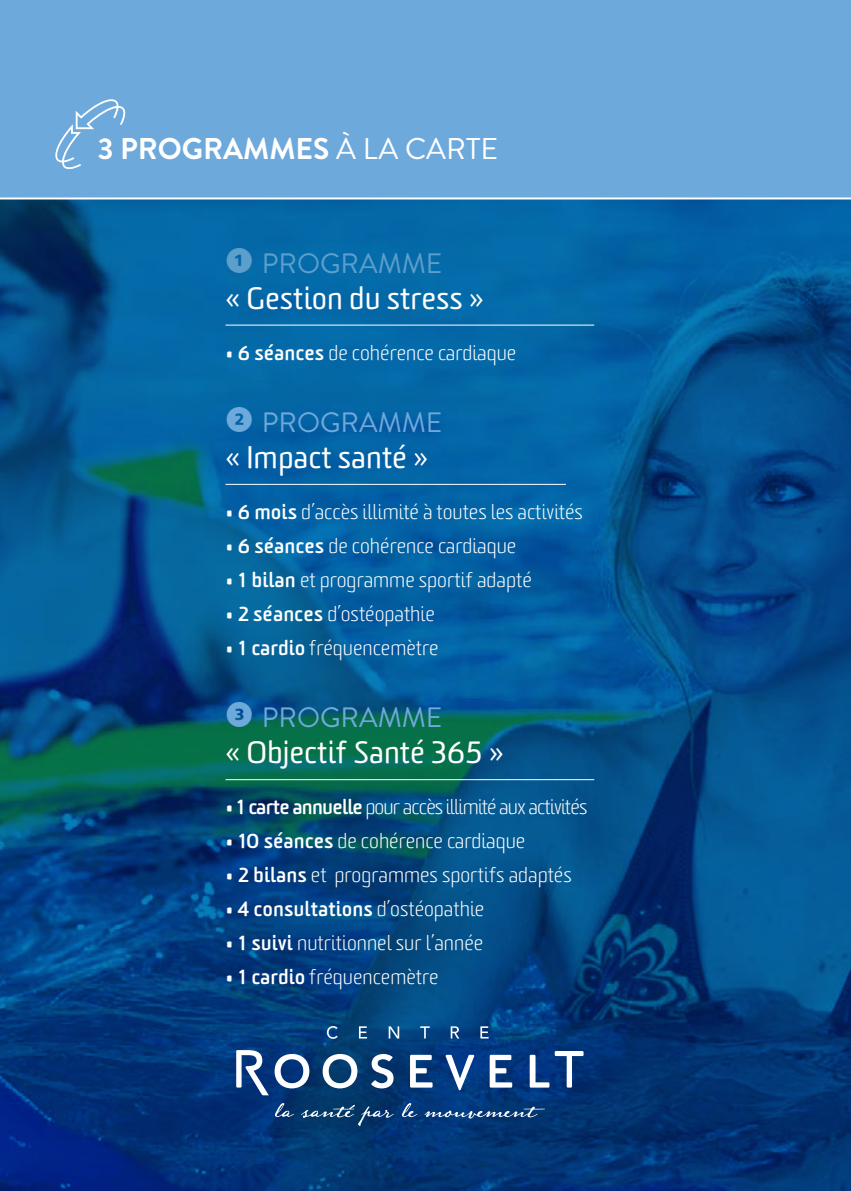
<style>
.page{position:relative;width:851px;height:1191px;background:#fff}
.page>*{position:absolute;margin:0;border:0;box-sizing:border-box;transform-origin:0 0}
.t1{font:30px "Sommet Rounded";color:#fff}
.t2{font:700 30px "Brandon Grotesque";color:#fff}
.t3{font:28px "Brandon Grotesque";color:#6ea9dc}
.t4{font:28px "Brandon Grotesque";color:#5d9fcc}
.t5{font:300 20px "Sommet Rounded";color:#fff}
.t6{font:300 20px "Sommet Rounded";letter-spacing:-.04em;color:#fff}
.t7{font:700 20px "Sommet Rounded";color:#fff}
.s1{font-weight:400}
.s2{font-family:"Frutiger Black Arround Plain"}
.s3{font-weight:700}
.s4{font-weight:300}
</style>
<div class="page">
<div style="left:0;top:0;width:850px;height:198px;background:#6ea9dc"></div>
<img style="left:0;top:199px;width:850px;height:992px">
<svg style="left:55px;top:99px;width:71px;height:71px"></svg>
<hr style="left:225px;top:324px;width:369px;height:1px;background:#fff">
<hr style="left:225px;top:484px;width:341px;height:1px;background:#fff">
<hr style="left:225px;top:779px;width:369px;height:1px;background:#fff">
<svg style="left:327px;top:1026px;width:10px;height:12px"></svg>
<svg style="left:359px;top:1026px;width:8px;height:12px"></svg>
<svg style="left:388px;top:1026px;width:11px;height:12px"></svg>
<svg style="left:420px;top:1026px;width:9px;height:12px"></svg>
<svg style="left:450px;top:1026px;width:9px;height:12px"></svg>
<svg style="left:480px;top:1026px;width:8px;height:12px"></svg>
<svg style="left:322px;top:1054px;width:35px;height:34px"></svg>
<svg style="left:410px;top:1054px;width:22px;height:33px"></svg>
<svg style="left:489px;top:1054px;width:23px;height:33px"></svg>
<svg style="left:529px;top:1051px;width:54px;height:36px"></svg>
<svg style="left:445px;top:1054px;width:29px;height:36px"></svg>
<svg style="left:236px;top:1050px;width:73px;height:45px"></svg>
<svg style="left:371px;top:1054px;width:22px;height:34px"></svg>
<svg style="left:275px;top:1103px;width:19px;height:14px"></svg>
<svg style="left:301px;top:1104px;width:93px;height:22px;background:#214e7a"></svg>
<svg style="left:402px;top:1103px;width:15px;height:14px"></svg>
<svg style="left:424px;top:1106px;width:120px;height:12px"></svg>
<hr style="left:0;top:197px;width:850px;height:2px;background:#fff">
<h1 class="t2" style="left:98px;top:128px;width:401px">3 PROGRAMMES <span class="s1">À LA CARTE</span></h1>
<h2 class="t4" style="left:225px;top:244px;width:218px"><span class="s2">1</span> PROGRAMME</h2>
<h1 class="t1" style="left:225px;top:279px;width:261px">« Gestion du stress »</h1>
<p class="t5" style="left:225px;top:339px;width:292px"><span class="s3">• 6 séances</span> de cohérence cardiaque</p>
<h2 class="t3" style="left:225px;top:403px;width:218px"><span class="s2">2</span> PROGRAMME</h2>
<h1 class="t1" style="left:225px;top:438px;width:205px">« Impact santé »</h1>
<p class="t5" style="left:225px;top:498px;width:359px"><span class="s3">• 6 mois</span> d’accès illimité à toutes les activités</p>
<p class="t5" style="left:225px;top:532px;width:292px"><span class="s3">• 6 séances</span> de cohérence cardiaque</p>
<p class="t5" style="left:225px;top:566px;width:308px"><span class="s3">• 1 bilan</span> et programme sportif adapté</p>
<p class="t5" style="left:225px;top:600px;width:211px"><span class="s3">• 2 séances</span> d’ostéopathie</p>
<p class="t5" style="left:225px;top:634px;width:214px"><span class="s3">• 1 cardio</span> fréquencemètre</p>
<h2 class="t3" style="left:225px;top:698px;width:218px"><span class="s2">3</span> PROGRAMME</h2>
<h1 class="t1" style="left:225px;top:733px;width:280px">« Objectif Santé 365 »</h1>
<p class="t6" style="left:225px;top:794px;width:363px"><span class="s3">• 1 carte annuelle</span> pour accès illimité aux activités</p>
<p class="t5" style="left:225px;top:828px;width:301px"><span class="s3">• 10 séances</span> de cohérence cardiaque</p>
<p class="t5" style="left:225px;top:862px;width:348px"><span class="s3">• 2 bilans</span> et programmes sportifs adaptés</p>
<p class="t7" style="left:225px;top:896px;width:260px">• 4 consultations <span class="s4">d’ostéopathie</span></p>
<p class="t5" style="left:225px;top:930px;width:259px"><span class="s3">• 1 suivi</span> nutritionnel sur l’année</p>
<p class="t5" style="left:225px;top:964px;width:214px"><span class="s3">• 1 cardio</span> fréquencemètre</p>
</div>
